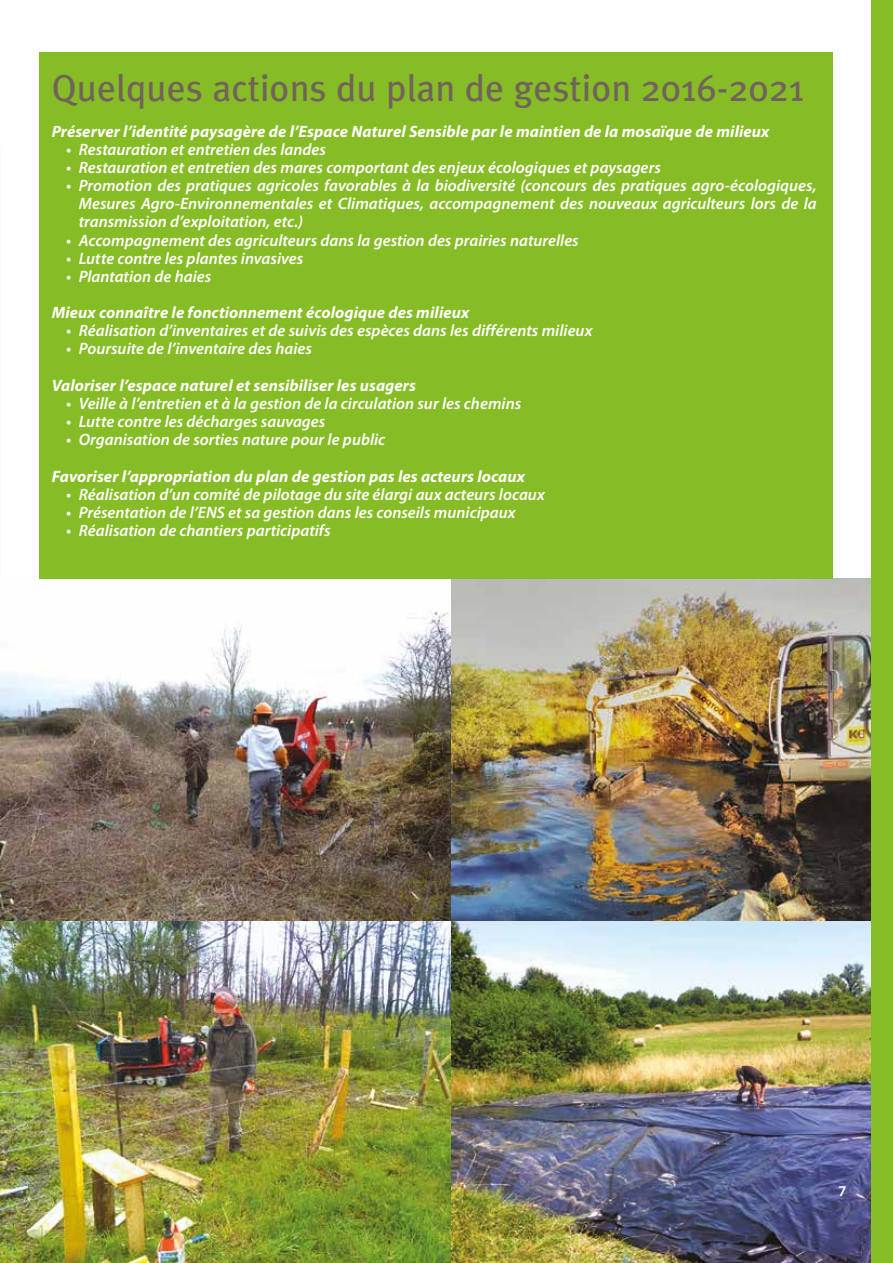
<style>
.page{position:relative;width:893px;height:1263px;background:#fff}
.page>*{position:absolute;margin:0;border:0;box-sizing:border-box;transform-origin:0 0}
.t1{font:37.5px "Meta Plus";color:#72625c}
.t2{font:italic 600 16.5px/18.1px "Myriad Pro";color:#fff;text-align:justify}
.t3{font:italic 700 16.5px "Myriad Pro";letter-spacing:.005em;color:#fff}
.t4{font:600 15px "Myriad Pro";color:#fff}
</style>
<div class="page">
<img style="left:0;top:578px;width:872px;height:685px">
<div style="left:39px;top:52px;width:794px;height:526px;background:#86bc25"></div>
<div style="left:872px;top:0;width:21px;height:1263px;background:#86bc25"></div>
<h1 class="t1" style="left:52px;top:67px;width:754px">Quelques actions du plan de gestion 2016-2021</h1>
<p class="t3" style="left:52px;top:122px;width:719px">Préserver l’identité paysagère de l’Espace Naturel Sensible par le maintien de la mosaïque de milieux</p>
<p class="t2" style="left:66px;top:140px;width:262px">• Restauration et entretien des landes</p>
<p class="t2" style="left:66px;top:159px;width:596px">• Restauration et entretien des mares comportant des enjeux écologiques et paysagers</p>
<p class="t2" style="left:79px;top:177px;width:739px;text-indent:-13px">• Promotion des pratiques agricoles favorables à la biodiversité (concours des pratiques agro-écologiques, Mesures Agro-Environnementales et Climatiques, accompagnement des nouveaux agriculteurs lors de la transmission d’exploitation, etc.)</p>
<p class="t2" style="left:66px;top:231px;width:514px">• Accompagnement des agriculteurs dans la gestion des prairies naturelles</p>
<p class="t2" style="left:66px;top:249px;width:239px">• Lutte contre les plantes invasives</p>
<p class="t2" style="left:66px;top:268px;width:147px">• Plantation de haies</p>
<p class="t3" style="left:52px;top:303px;width:419px">Mieux connaître le fonctionnement écologique des milieux</p>
<p class="t2" style="left:66px;top:322px;width:528px">• Réalisation d’inventaires et de suivis des espèces dans les différents milieux</p>
<p class="t2" style="left:66px;top:340px;width:247px">• Poursuite de l’inventaire des haies</p>
<p class="t3" style="left:52px;top:376px;width:366px">Valoriser l’espace naturel et sensibiliser les usagers</p>
<p class="t2" style="left:66px;top:395px;width:457px">• Veille à l’entretien et à la gestion de la circulation sur les chemins</p>
<p class="t2" style="left:66px;top:413px;width:261px">• Lutte contre les décharges sauvages</p>
<p class="t2" style="left:66px;top:431px;width:321px">• Organisation de sorties nature pour le public</p>
<p class="t3" style="left:52px;top:467px;width:475px">Favoriser l’appropriation du plan de gestion pas les acteurs locaux</p>
<p class="t2" style="left:66px;top:485px;width:480px">• Réalisation d’un comité de pilotage du site élargi aux acteurs locaux</p>
<p class="t2" style="left:66px;top:503px;width:451px">• Présentation de l’ENS et sa gestion dans les conseils municipaux</p>
<p class="t2" style="left:66px;top:522px;width:266px">• Réalisation de chantiers participatifs</p>
<p class="t4" style="left:838px;top:1183px;width:10px">7</p>
</div>
